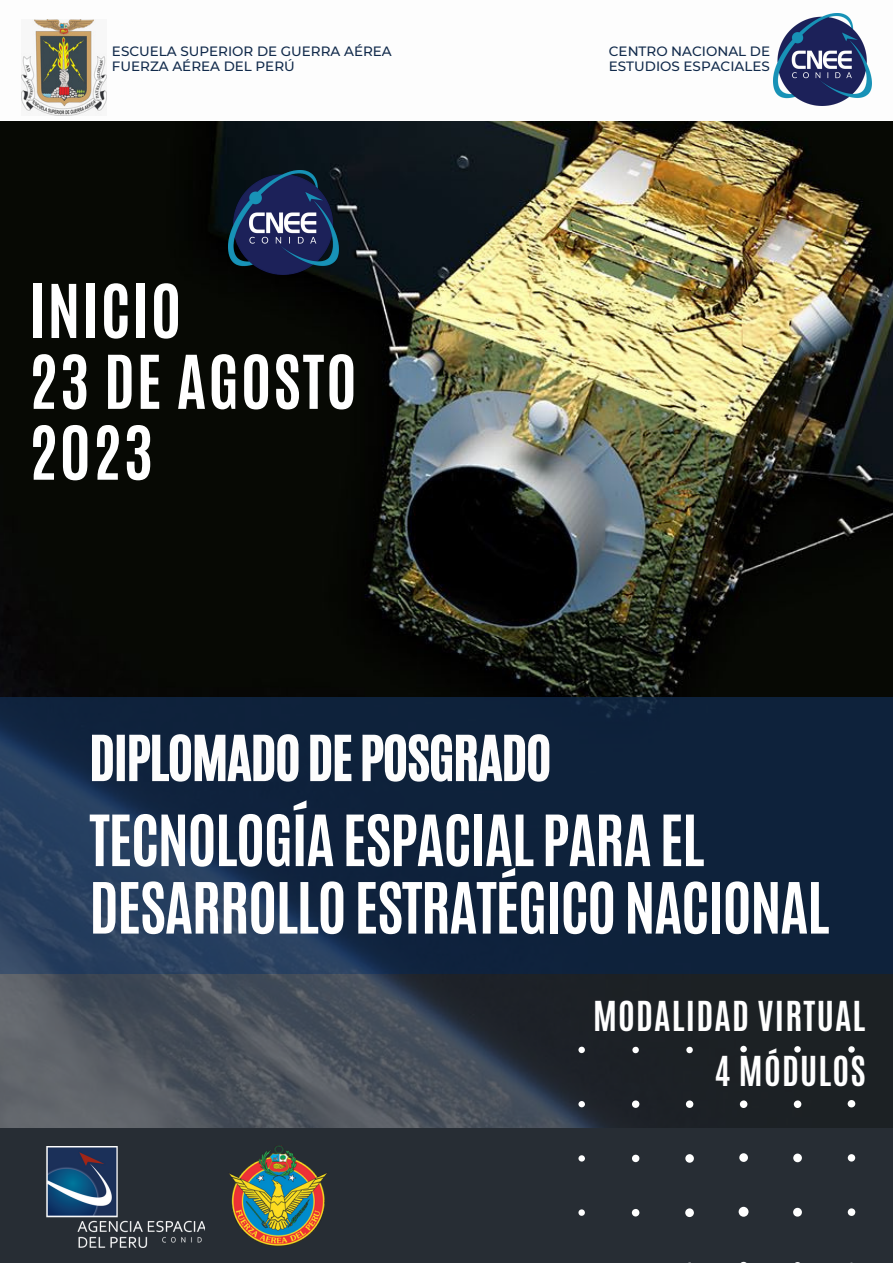
<style>
.page{position:relative;width:893px;height:1264px;background:#fff}
.page>*{position:absolute;margin:0;border:0;box-sizing:border-box;transform-origin:0 0}
.t1{font:700 63px "Antonio";letter-spacing:.03em;color:#fff}
.t2{font:700 60px/67.5px "Antonio";letter-spacing:-.025em;color:#fff}
.t3{font:52.5px "CA Generated";letter-spacing:-.025em;color:#fdfdfd}
.t4{font:700 34.5px "Antonio";letter-spacing:.035em;color:#fff}
.t5{font:500 13.5px "Montserrat";color:#112a4b}
</style>
<div class="page">
<img style="left:0;top:121px;width:892px;height:576px">
<svg style="left:0;top:697px;width:892px;height:277px;background:#132843"></svg>
<svg style="left:0;top:974px;width:892px;height:154px;background:#3d444c"></svg>
<div style="left:0;top:1128px;width:892px;height:134px;background:#272d34"></div>
<svg style="left:578px;top:1045px;width:314px;height:217px"></svg>
<img style="left:228px;top:171px;width:110px;height:103px">
<img style="left:22px;top:20px;width:84px;height:95px">
<img style="left:46px;top:1146px;width:158px;height:101px">
<img style="left:229px;top:1145px;width:98px;height:101px">
<img style="left:773px;top:14px;width:98px;height:92px">
<p class="t5" style="left:112px;top:42px;width:281px">ESCUELA SUPERIOR DE GUERRA AÉREA</p>
<p class="t5" style="left:112px;top:58px;width:184px">FUERZA AÉREA DEL PERÚ</p>
<p class="t1" style="left:29px;top:266px;width:154px">INICIO</p>
<p class="t1" style="left:29px;top:337px;width:329px">23 DE AGOSTO</p>
<p class="t1" style="left:29px;top:407px;width:126px">2023</p>
<p class="t5" style="left:608px;top:42px;width:163px">CENTRO NACIONAL DE</p>
<p class="t5" style="left:608px;top:58px;width:162px">ESTUDIOS ESPACIALES</p>
<p class="t3" style="left:89px;top:720px;width:463px">DIPLOMADO DE POSGRADO</p>
<p class="t2" style="left:89px;top:807px;width:741px">TECNOLOGÍA ESPACIAL PARA EL<br>DESARROLLO ESTRATÉGICO NACIONAL</p>
<p class="t4" style="left:593px;top:991px;width:274px">MODALIDAD VIRTUAL</p>
<p class="t4" style="left:714px;top:1046px;width:153px">4 MÓDULOS</p>
</div>
